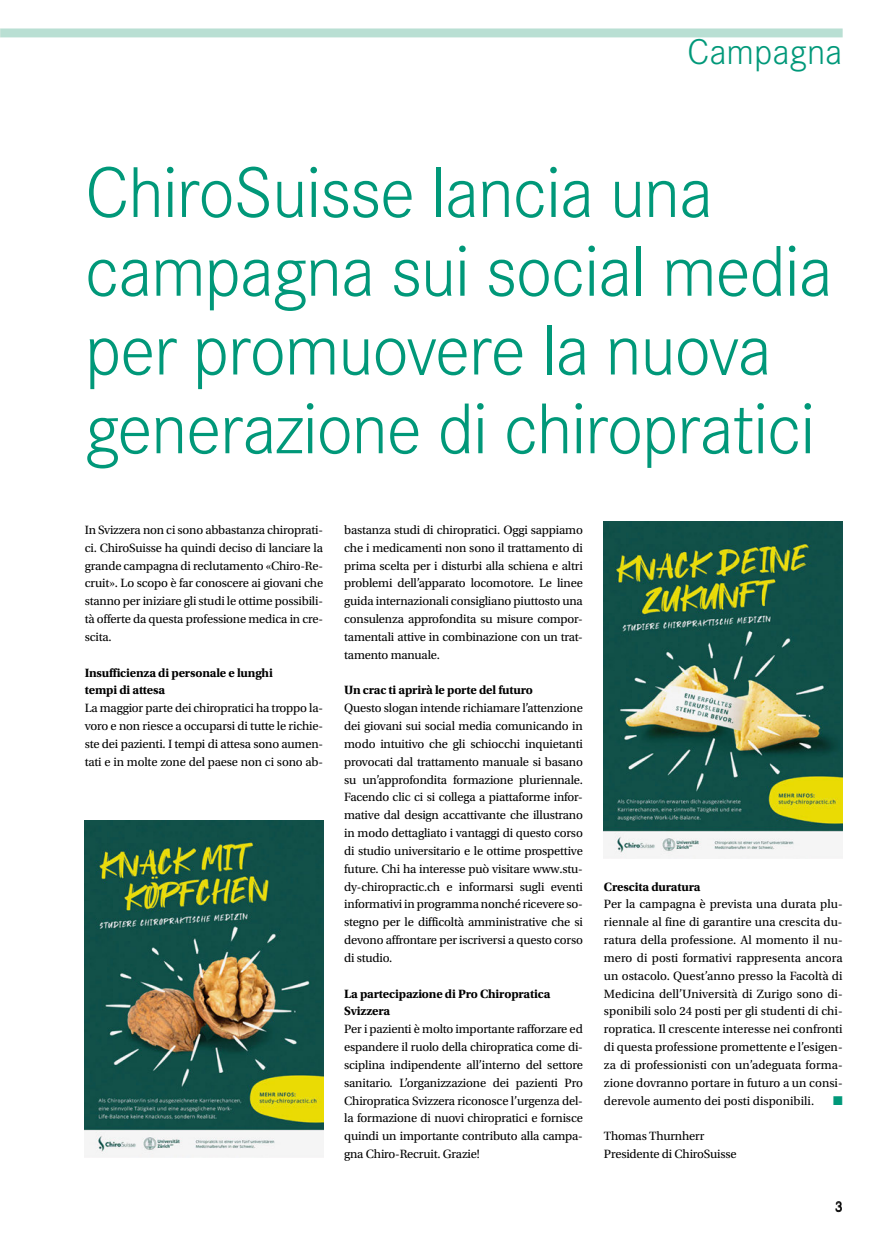
<style>
.page{position:relative;width:885px;height:1251px;background:#fff}
.page>*{position:absolute;margin:0;border:0;box-sizing:border-box;transform-origin:0 0}
.t1{font:300 74.25px/78.8px "Corporate S";letter-spacing:-.02em;color:#009879}
.t2{font:300 37.2px "Corporate S";color:#009879}
.t3{font:14.85px "Corporate S";color:#000}
.t4{font:12.6px/17.9px "Utopia Std";letter-spacing:-.015em;color:#000;text-align:justify}
.t5{font:700 12.6px/17.9px "Utopia Std";letter-spacing:-.015em;color:#000}
.t6{font:12.6px "Zapf Dingbats Std";color:#009879}
</style>
<div class="page">
<div style="left:0;top:28px;width:842px;height:9px;background:#b9dfd3"></div>
<img style="left:604px;top:521px;width:238px;height:337px">
<img style="left:85px;top:820px;width:238px;height:337px">
<h2 class="t2" style="left:687px;top:27px;width:157px">Campagna</h2>
<h1 class="t1" style="left:85px;top:150px;width:749px">ChiroSuisse lancia una campagna sui social media per promuovere la nuova generazione di chiropratici</h1>
<p class="t4" style="left:85px;top:521px;width:240px">In Svizzera non ci sono abbastanza chiroprati&shy;ci. ChiroSuisse ha quindi deciso di lanciare la grande campagna di reclutamento «Chiro-Re&shy;cruit». Lo scopo è far conoscere ai giovani che stanno per iniziare gli studi le ottime possibili&shy;tà offerte da questa professione medica in cre&shy;scita.</p>
<p class="t5" style="left:85px;top:663px;width:189px">Insufficienza di personale e lunghi tempi di attesa</p>
<p class="t4" style="left:85px;top:699px;width:240px">La maggior parte dei chiropratici ha troppo la&shy;voro e non riesce a occuparsi di tutte le richie&shy;ste dei pazienti. I tempi di attesa sono aumen&shy;tati e in molte zone del paese non ci sono ab-</p>
<p class="t4" style="left:344px;top:521px;width:240px">bastanza studi di chiropratici. Oggi sappiamo che i medicamenti non sono il trattamento di prima scelta per i disturbi alla schiena e altri problemi dell’apparato locomotore. Le linee guida internazionali consigliano piuttosto una consulenza approfondita su misure compor&shy;tamentali attive in combinazione con un trat&shy;tamento manuale.</p>
<p class="t5" style="left:344px;top:681px;width:190px">Un crac ti aprirà le porte del futuro</p>
<p class="t4" style="left:344px;top:699px;width:240px">Questo slogan intende richiamare l’attenzione dei giovani sui social media comunicando in modo intuitivo che gli schiocchi inquietanti provocati dal trattamento manuale si basano su un’approfondita formazione pluriennale.<br>Facendo clic ci si collega a piattaforme infor&shy;mative dal design accattivante che illustrano in modo dettagliato i vantaggi di questo corso di studio universitario e le ottime prospettive future. Chi ha interesse può visitare www.stu&shy;dy-chiropractic.ch e informarsi sugli eventi informativi in programma nonché ricevere so&shy;stegno per le difficoltà amministrative che si devono affrontare per iscriversi a questo corso di studio.</p>
<p class="t5" style="left:344px;top:984px;width:208px">La partecipazione di Pro Chiropratica<br>Svizzera</p>
<p class="t4" style="left:344px;top:1020px;width:240px">Per i pazienti è molto importante rafforzare ed espandere il ruolo della chiropratica come di&shy;sciplina indipendente all’interno del settore sanitario. L’organizzazione dei pazienti Pro Chiropratica Svizzera riconosce l’urgenza del&shy;la formazione di nuovi chiropratici e fornisce quindi un importante contributo alla campa&shy;gna Chiro-Recruit. Grazie!</p>
<p class="t5" style="left:604px;top:877px;width:98px">Crescita duratura</p>
<p class="t4" style="left:604px;top:895px;width:240px">Per la campagna è prevista una durata plu&shy;riennale al fine di garantire una crescita du&shy;ratura della professione. Al momento il nu&shy;mero di posti formativi rappresenta ancora un ostacolo. Quest’anno presso la Facoltà di Medicina dell’Università di Zurigo sono di&shy;sponibili solo 24 posti per gli studenti di chi&shy;ropratica. Il crescente interesse nei confronti di questa professione promettente e l’esigen&shy;za di professionisti con un’adeguata forma&shy;zione dovranno portare in futuro a un consi&shy;derevole aumento dei posti disponibili.</p>
<p class="t6" style="left:833px;top:1093px;width:11px">■</p>
<p class="t4" style="left:604px;top:1127px;width:134px">Thomas Thurnherr<br>Presidente di ChiroSuisse</p>
<p class="t3" style="left:834px;top:1197px;width:9px">3</p>
</div>
